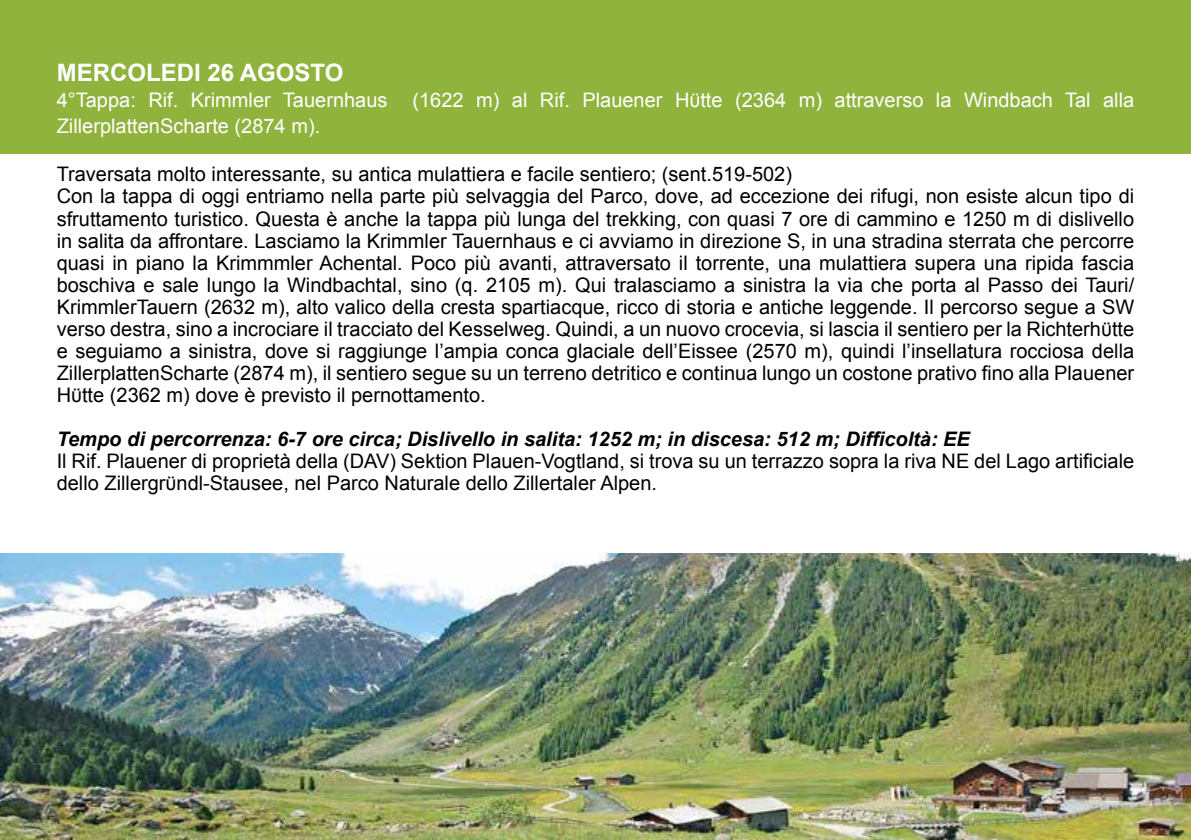
<style>
.page{position:relative;width:1191px;height:840px;background:#fff}
.page>*{position:absolute;margin:0;border:0;box-sizing:border-box;transform-origin:0 0}
.t1{font:700 24px "Arial";color:#fff}
.t2{font:20px/22px "Arial";color:#000}
.t3{font:20px/26px "Arial";color:#fff}
.t4{font:italic 700 20px "Arial";color:#000}
</style>
<div class="page">
<div style="left:0;top:0;width:1191px;height:153px;background:#90b33e"></div>
<img style="left:0;top:553px;width:1191px;height:286px">
<p class="t1" style="left:57px;top:57px;width:288px">MERCOLEDI 26 AGOSTO</p>
<p class="t3" style="left:57px;top:87px;width:1079px">4°Tappa: Rif. Krimmler Tauernhaus (1622 m) al Rif. Plauener Hϋtte (2364 m) attraverso la Windbach Tal alla<br>ZillerplattenScharte (2874 m).</p>
<p class="t2" style="left:57px;top:163px;width:1079px">Traversata molto interessante, su antica mulattiera e facile sentiero; (sent.519-502)<br>Con la tappa di oggi entriamo nella parte più selvaggia del Parco, dove, ad eccezione dei rifugi, non esiste alcun tipo di sfruttamento turistico. Questa è anche la tappa più lunga del trekking, con quasi 7 ore di cammino e 1250 m di dislivello in salita da affrontare. Lasciamo la Krimmler Tauernhaus e ci avviamo in direzione S, in una stradina sterrata che percorre quasi in piano la Krimmmler Achental. Poco più avanti, attraversato il torrente, una mulattiera supera una ripida fascia boschiva e sale lungo la Windbachtal, sino (q. 2105 m). Qui tralasciamo a sinistra la via che porta al Passo dei Tauri/ KrimmlerTauern (2632 m), alto valico della cresta spartiacque, ricco di storia e antiche leggende. Il percorso segue a SW verso destra, sino a incrociare il tracciato del Kesselweg. Quindi, a un nuovo crocevia, si lascia il sentiero per la Richterhϋtte e seguiamo a sinistra, dove si raggiunge l’ampia conca glaciale dell’Eissee (2570 m), quindi l’insellatura rocciosa della ZillerplattenScharte (2874 m), il sentiero segue su un terreno detritico e continua lungo un costone prativo fino alla Plauener Hϋtte (2362 m) dove è previsto il pernottamento.</p>
<p class="t4" style="left:57px;top:425px;width:914px">Tempo di percorrenza: 6-7 ore circa; Dislivello in salita: 1252 m; in discesa: 512 m; Difficoltà: EE</p>
<p class="t2" style="left:57px;top:449px;width:1079px">Il Rif. Plauener di proprietà della (DAV) Sektion Plauen-Vogtland, si trova su un terrazzo sopra la riva NE del Lago artificiale dello Zillergrϋndl-Stausee, nel Parco Naturale dello Zillertaler Alpen.</p>
</div>
